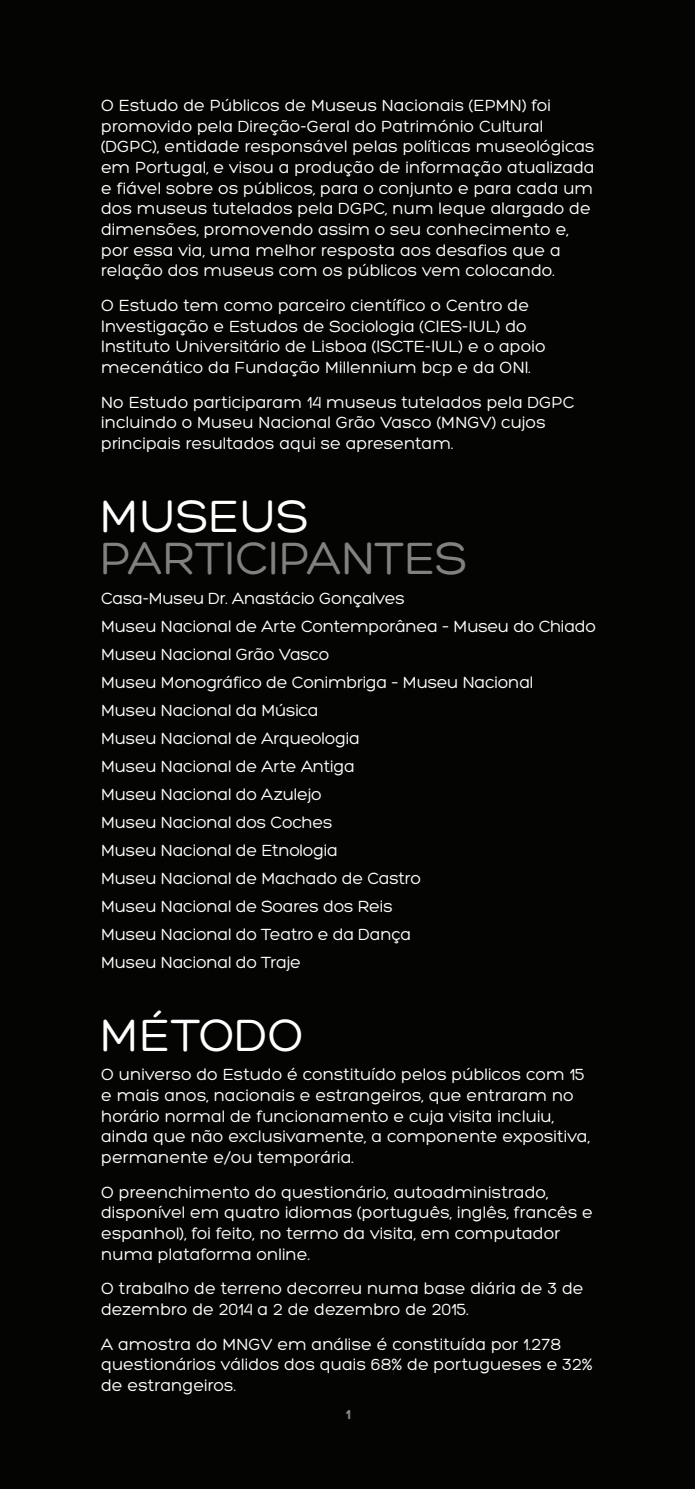
<style>
.page{position:relative;width:695px;height:1489px;background:#fff}
.page>*{position:absolute;margin:0;border:0;box-sizing:border-box;transform-origin:0 0}
.t1{font:49px "Hero";color:rgb(255 255 255/.5)}
.t2{font:49px "Hero";color:#fff}
.t3{font:17.5px/20.7px "Hero";color:#fff}
.t4{font:14px "Hero";color:#939598}
</style>
<div class="page">
<div style="left:0;top:0;width:694px;height:1488px;background:#040503"></div>
<p class="t3" style="left:101px;top:95px;width:495px">O Estudo de Públicos de Museus Nacionais (EPMN) foi promovido pela Direção-Geral do Património Cultural (DGPC), entidade responsável pelas políticas museológicas em Portugal, e visou a produção de informação atualizada e fiável sobre os públicos, para o conjunto e para cada um dos museus tutelados pela DGPC, num leque alargado de dimensões, promovendo assim o seu conhecimento e, por essa via, uma melhor resposta aos desafios que a relação dos museus com os públicos vem colocando.</p>
<p class="t3" style="left:101px;top:295px;width:446px">O Estudo tem como parceiro científico o Centro de Investigação e Estudos de Sociologia (CIES-IUL) do Instituto Universitário de Lisboa (ISCTE-IUL) e o apoio mecenático da Fundação Millennium bcp e da ONI.</p>
<p class="t3" style="left:101px;top:391px;width:475px">No Estudo participaram 14 museus tutelados pela DGPC incluindo o Museu Nacional Grão Vasco (MNGV) cujos principais resultados aqui se apresentam.</p>
<h1 class="t2" style="left:100px;top:491px;width:210px">MUSEUS</h1>
<h1 class="t1" style="left:100px;top:533px;width:368px">PARTICIPANTES</h1>
<p class="t3" style="left:101px;top:584px;width:496px;line-height:28px">Casa-Museu Dr. Anastácio Gonçalves<br>Museu Nacional de Arte Contemporânea – Museu do Chiado<br>Museu Nacional Grão Vasco<br>Museu Monográfico de Conimbriga – Museu Nacional<br>Museu Nacional da Música<br>Museu Nacional de Arqueologia<br>Museu Nacional de Arte Antiga<br>Museu Nacional do Azulejo<br>Museu Nacional dos Coches<br>Museu Nacional de Etnologia<br>Museu Nacional de Machado de Castro<br>Museu Nacional de Soares dos Reis<br>Museu Nacional do Teatro e da Dança<br>Museu Nacional do Traje</p>
<h1 class="t2" style="left:100px;top:1010px;width:206px">MÉTODO</h1>
<p class="t3" style="left:101px;top:1064px;width:490px">O universo do Estudo é constituído pelos públicos com 15 e mais anos, nacionais e estrangeiros, que entraram no horário normal de funcionamento e cuja visita incluiu, ainda que não exclusivamente, a componente expositiva, permanente e/ou temporária.</p>
<p class="t3" style="left:101px;top:1181px;width:493px">O preenchimento do questionário, autoadministrado, disponível em quatro idiomas (português, inglês, francês e espanhol), foi feito, no termo da visita, em computador numa plataforma online.</p>
<p class="t3" style="left:101px;top:1278px;width:484px">O trabalho de terreno decorreu numa base diária de 3 de dezembro de 2014 a 2 de dezembro de 2015.</p>
<p class="t3" style="left:101px;top:1333px;width:493px">A amostra do MNGV em análise é constituída por 1.278 questionários válidos dos quais 68% de portugueses e 32% de estrangeiros.</p>
<p class="t4" style="left:346px;top:1407px;width:6px">1</p>
</div>
